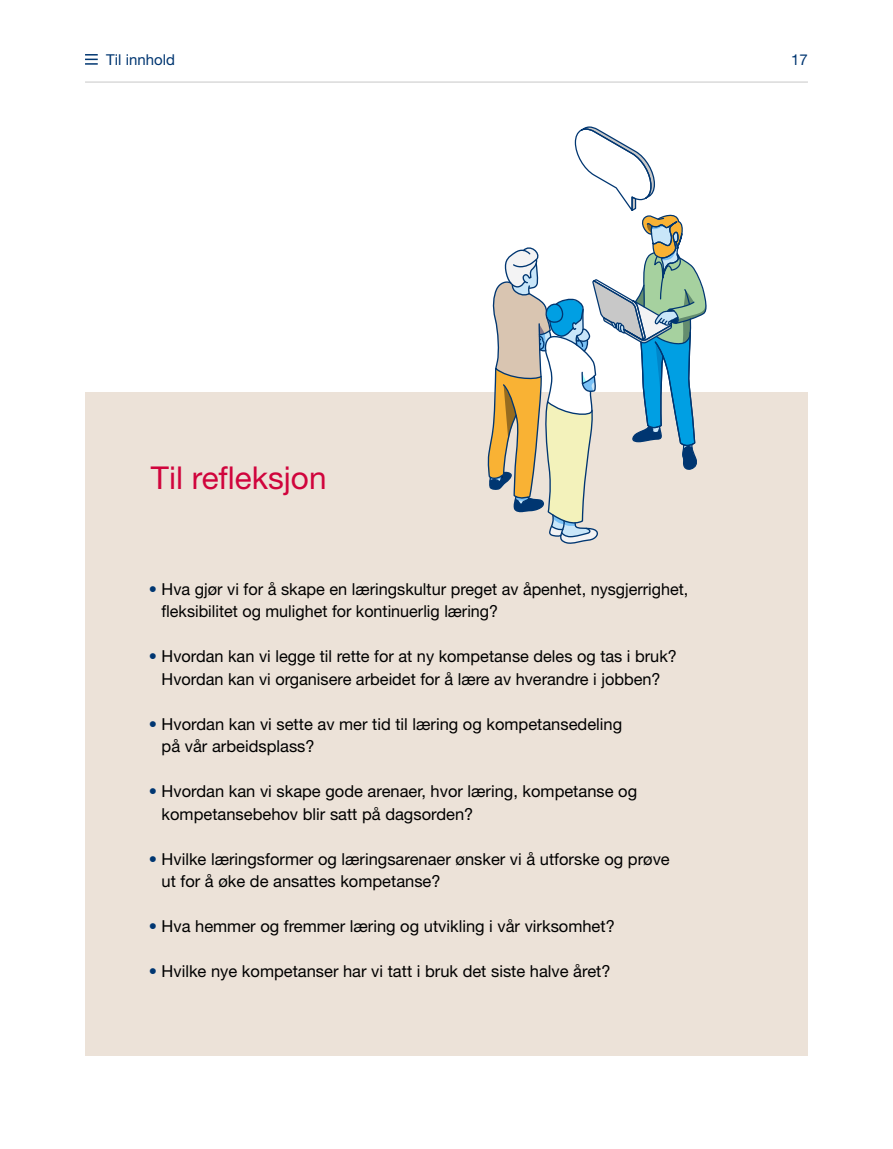
<style>
.page{position:relative;width:893px;height:1149px;background:#fff}
.page>*{position:absolute;margin:0;border:0;box-sizing:border-box;transform-origin:0 0}
.t1{font:31.5px "Helvetica Neue LT Pro";color:#d0043c}
.t2{font:16.5px/22.5px "Helvetica Neue LT Pro";color:#000}
.t3{font:15px "Helvetica Neue LT Pro";color:#003671}
.s1{color:#003671}
</style>
<div class="page">
<div style="left:85px;top:392px;width:723px;height:662px;background:#ece2d8"></div>
<svg style="left:487px;top:126px;width:220px;height:418px"></svg>
<hr style="left:85px;top:82px;width:723px;height:1px;background:#c8c8c8">
<p class="t3" style="left:106px;top:50px;width:70px">Til innhold</p>
<p class="t3" style="left:791px;top:50px;width:18px">17</p>
<h1 class="t1" style="left:151px;top:458px;width:177px">Til refleksjon</h1>
<p class="t2" style="left:162px;top:576px;width:528px;text-indent:-13px"><span class="s1">•</span> Hva gjør vi for å skape en læringskultur preget av åpenhet, nysgjerrighet, fleksibilitet og mulighet for kontinuerlig læring?</p>
<p class="t2" style="left:149px;top:644px;width:530px;text-align:center"><span class="s1">•</span> Hvordan kan vi legge til rette for at ny kompetanse deles og tas i bruk?<br>Hvordan kan vi organisere arbeidet for å lære av hverandre i jobben?</p>
<p class="t2" style="left:162px;top:711px;width:462px;text-indent:-13px"><span class="s1">•</span> Hvordan kan vi sette av mer tid til læring og kompetansedeling på vår arbeidsplass?</p>
<p class="t2" style="left:162px;top:779px;width:477px;text-indent:-13px"><span class="s1">•</span> Hvordan kan vi skape gode arenaer, hvor læring, kompetanse og kompetansebehov blir satt på dagsorden?</p>
<p class="t2" style="left:162px;top:846px;width:510px;text-indent:-13px"><span class="s1">•</span> Hvilke læringsformer og læringsarenaer ønsker vi å utforske og prøve ut for å øke de ansattes kompetanse?</p>
<p class="t2" style="left:149px;top:914px;width:468px"><span class="s1">•</span> Hva hemmer og fremmer læring og utvikling i vår virksomhet?</p>
<p class="t2" style="left:149px;top:959px;width:463px"><span class="s1">•</span> Hvilke nye kompetanser har vi tatt i bruk det siste halve året?</p>
</div>
